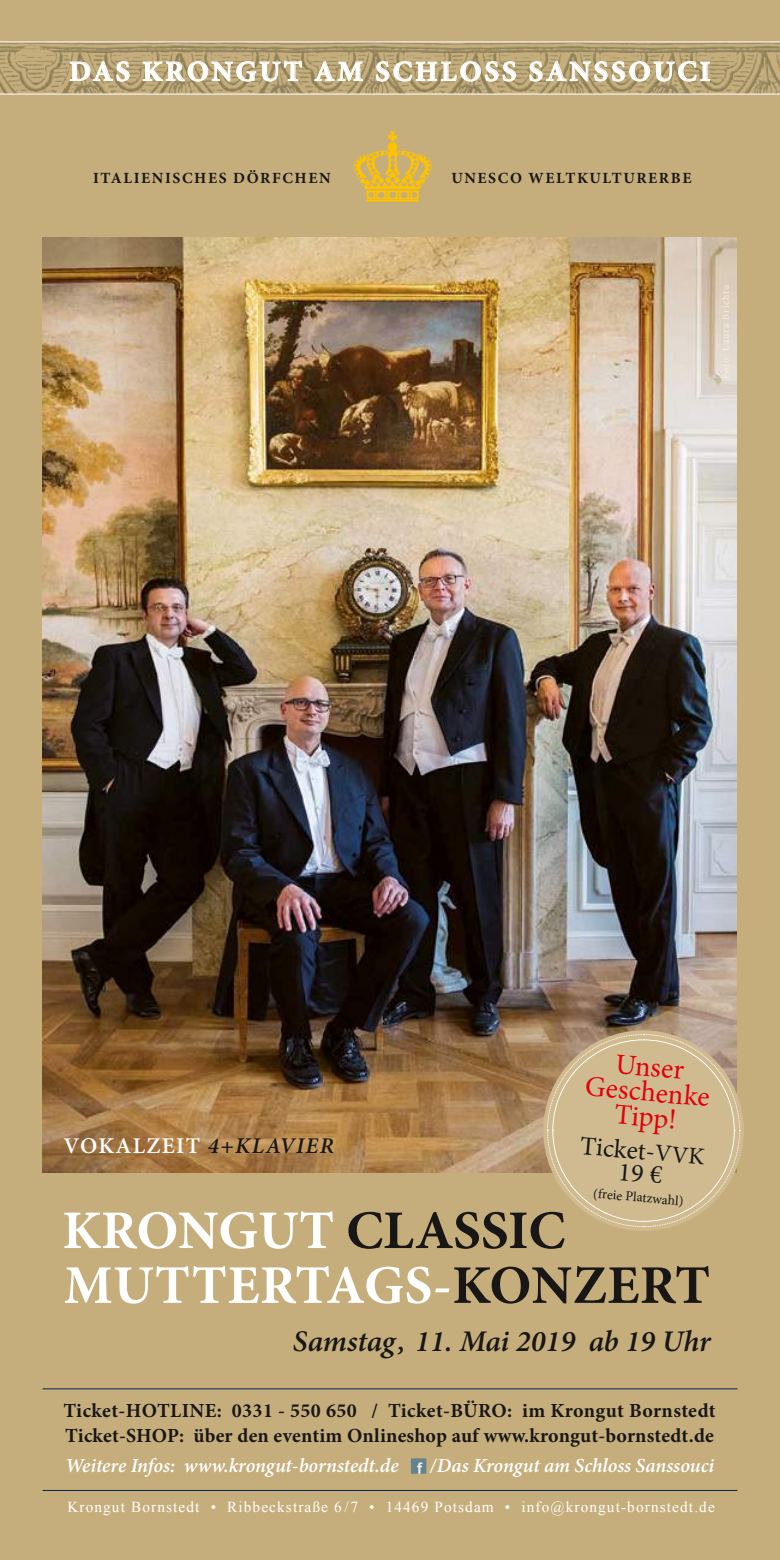
<style>
.page{position:relative;width:780px;height:1560px;background:#fff}
.page>*{position:absolute;margin:0;border:0;box-sizing:border-box;transform-origin:0 0}
.t1{font:700 54.5px "Minion Pro";color:#fff}
.t2{font:italic 600 30px "Minion Pro";letter-spacing:-.005em;color:#181716}
.t3{font:28.75px/25px "Minion Pro";color:#e3000b;text-align:center}
.t4{font:700 28.5px "Minion Pro";letter-spacing:.1em;color:#fff}
.t5{font:26.25px/22.5px "Minion Pro";color:#181716;text-align:center}
.t6{font:600 22.5px "Minion Pro";letter-spacing:.06em;color:#fff}
.t7{font:700 20px/25px "Minion Pro";letter-spacing:.01em;color:#181716}
.t8{font:italic 600 20px "Minion Pro";letter-spacing:-.005em;color:#fff}
.t9{font:700 15.5px "Minion Pro";letter-spacing:.1em;color:#181716}
.t10{font:15.25px "Times New Roman";letter-spacing:.075em;color:#fff}
.t11{font:13.75px "Minion Pro";color:#181716}
.s1{font-style:italic;color:#181716}
.s2{color:#181716}
.s3{font-size:23.75px}
</style>
<div class="page">
<div style="left:0;top:0;width:780px;height:1559px;background:#c6ae7c"></div>
<img style="left:43px;top:237px;width:694px;height:935px">
<img style="left:39px;top:42px;width:727px;height:2px">
<img style="left:545px;top:53px;width:213px;height:41px">
<hr style="left:0;top:41px;width:780px;height:1px;background:#fff">
<hr style="left:0;top:94px;width:780px;height:1px;background:#fff">
<svg style="left:70px;top:61px;width:60px;height:21px"></svg>
<svg style="left:142px;top:61px;width:160px;height:21px"></svg>
<svg style="left:314px;top:41px;width:49px;height:40px"></svg>
<svg style="left:375px;top:61px;width:141px;height:21px"></svg>
<svg style="left:529px;top:61px;width:181px;height:21px"></svg>
<hr style="left:366px;top:200px;width:53px;height:2px;background:#fdc300">
<svg style="left:353px;top:131px;width:79px;height:68px"></svg>
<svg style="left:547px;top:1033px;width:193px;height:193px;background:#cdb78f"></svg>
<hr style="left:43px;top:1489px;width:694px;height:1px;background:#002752">
<hr style="left:43px;top:1388px;width:694px;height:1px;background:#002752">
<div style="left:411px;top:1457px;width:15px;height:16px;background:#64838a"></div>
<svg style="left:417px;top:1462px;width:5px;height:11px"></svg>
<h3 class="t4" style="left:69px;top:51px;width:642px">DAS KRONGUT AM SCHLOSS SANSSOUCI</h3>
<p class="t9" style="left:93px;top:167px;width:239px">ITALIENISCHES DÖRFCHEN</p>
<p class="t9" style="left:451px;top:167px;width:241px">UNESCO WELTKULTURERBE</p>
<p class="t6" style="left:64px;top:1129px;width:272px">VOKALZEIT <span class="s1">4+KLAVIER</span></p>
<h1 class="t1" style="left:62px;top:1191px;width:504px">KRONGUT <span class="s2">CLASSIC</span></h1>
<h3 class="t3" style="left:588px;top:1048px;width:126px;rotate:5deg">Unser<br>Geschenke<br>Tipp!</h3>
<h3 class="t5" style="left:581px;top:1134px;width:126px;rotate:5deg">Ticket-<span class="s3">VVK<br></span>19 €</h3>
<p class="t11" style="left:594px;top:1183px;width:92px;rotate:5deg">(freie Platzwahl)</p>
<h1 class="t1" style="left:64px;top:1246px;width:647px">MUTTERTAGS-<span class="s2">KONZERT</span></h1>
<h2 class="t2" style="left:293px;top:1320px;width:419px">Samstag, 11. Mai 2019 ab 19 Uhr</h2>
<p class="t7" style="left:63px;top:1397px;width:653px">Ticket-HOTLINE: 0331 - 550 650 / Ticket-BÜRO: im Krongut Bornstedt<br>Ticket-SHOP: über den eventim Onlineshop auf www.krongut-bornstedt.de</p>
<p class="t8" style="left:65px;top:1451px;width:335px">Weitere Infos: www.krongut-bornstedt.de</p>
<p class="t8" style="left:429px;top:1451px;width:286px">/Das Krongut am Schloss Sanssouci</p>
<p class="t10" style="left:67px;top:1496px;width:649px">Krongut Bornstedt • Ribbeckstraße 6/7 • 14469 Potsdam • info@krongut-bornstedt.de</p>
</div>
